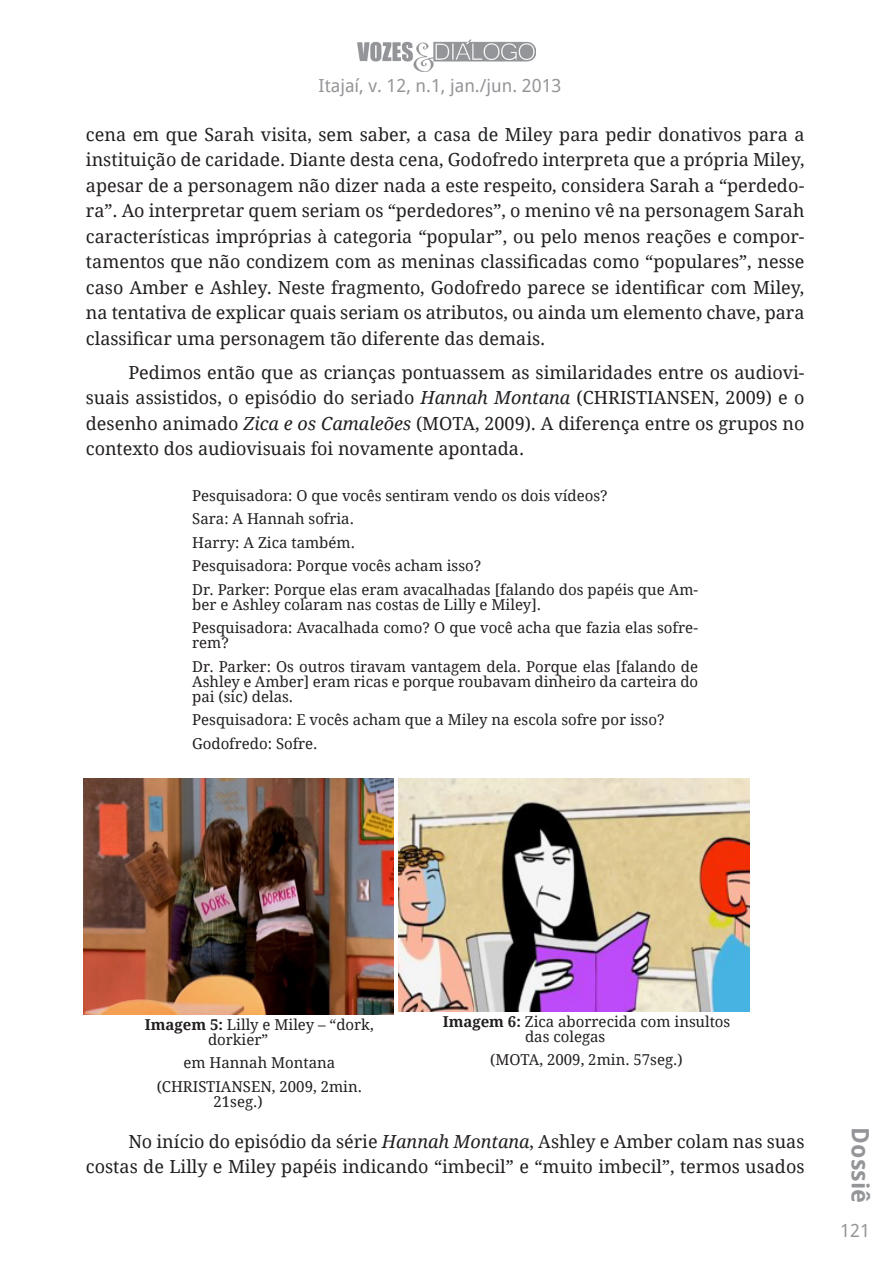
<style>
.page{position:relative;width:893px;height:1263px;background:#fff}
.page>*{position:absolute;margin:0;border:0;box-sizing:border-box;transform-origin:0 0}
.t1{font:700 24px "Droid Sans";color:#939598}
.Corpo_de_texto{font:18px/25.5px "Droid Serif";color:#231f20;text-align:justify}
.t2{font:18px "Droid Sans";color:#939598}
.Quadro{font:15px/15px "Droid Serif";color:#231f20}
.Legenda{font:15px/15px "Droid Serif";color:#231f20}
.s1{font-style:italic}
.s2{font-weight:700}
</style>
<div class="page">
<img style="left:357px;top:39px;width:179px;height:33px">
<img style="left:83px;top:778px;width:310px;height:236px">
<img style="left:398px;top:778px;width:352px;height:233px">
<p class="t2" style="left:319px;top:74px;width:244px">Itajaí, v. 12, n.1, jan./jun. 2013</p>
<p class="Corpo_de_texto" style="left:86px;top:122px;width:720px">cena em que Sarah visita, sem saber, a casa de Miley para pedir donativos para a instituição de caridade. Diante desta cena, Godofredo interpreta que a própria Miley, apesar de a personagem não dizer nada a este respeito, considera Sarah a “perdedo&shy;ra”. Ao interpretar quem seriam os “perdedores”, o menino vê na personagem Sarah características impróprias à categoria “popular”, ou pelo menos reações e compor&shy;tamentos que não condizem com as meninas classificadas como “populares”, nesse caso Amber e Ashley. Neste fragmento, Godofredo parece se identificar com Miley, na tentativa de explicar quais seriam os atributos, ou ainda um elemento chave, para classificar uma personagem tão diferente das demais.</p>
<p class="Corpo_de_texto" style="left:86px;top:360px;width:720px;text-indent:43px">Pedimos então que as crianças pontuassem as similaridades entre os audiovi&shy;suais assistidos, o episódio do seriado <span class="s1">Hannah Montana</span> (CHRISTIANSEN, 2009) e o desenho animado <span class="s1">Zica e os Camaleões</span> (MOTA, 2009). A diferença entre os grupos no contexto dos audiovisuais foi novamente apontada.</p>
<p class="Quadro" style="left:192px;top:488px;width:417px">Pesquisadora: O que vocês sentiram vendo os dois vídeos?</p>
<p class="Quadro" style="left:192px;top:511px;width:163px">Sara: A Hannah sofria.</p>
<p class="Quadro" style="left:192px;top:535px;width:164px">Harry: A Zica também.</p>
<p class="Quadro" style="left:192px;top:558px;width:291px">Pesquisadora: Porque vocês acham isso?</p>
<p class="Quadro" style="left:192px;top:582px;width:507px">Dr. Parker: Porque elas eram avacalhadas [falando dos papéis que Am&shy;ber e Ashley colaram nas costas de Lilly e Miley].</p>
<p class="Quadro" style="left:192px;top:620px;width:507px">Pesquisadora: Avacalhada como? O que você acha que fazia elas sofre&shy;rem?</p>
<p class="Quadro" style="left:192px;top:659px;width:507px;text-align:justify">Dr. Parker: Os outros tiravam vantagem dela. Porque elas [falando de Ashley e Amber] eram ricas e porque roubavam dinheiro da carteira do pai (sic) delas.</p>
<p class="Quadro" style="left:192px;top:712px;width:474px">Pesquisadora: E vocês acham que a Miley na escola sofre por isso?</p>
<p class="Quadro" style="left:192px;top:736px;width:127px">Godofredo: Sofre.</p>
<p class="Legenda" style="left:208px;top:1017px;width:167px;text-indent:-63px"><span class="s2">Imagem 5:</span> Lilly e Miley – “dork, dorkier”</p>
<p class="Legenda" style="left:183px;top:1055px;width:153px">em Hannah Montana</p>
<p class="Legenda" style="left:214px;top:1079px;width:150px;text-indent:-57px">(CHRISTIANSEN, 2009, 2min.<br>21seg.)</p>
<p class="Legenda" style="left:525px;top:1014px;width:207px;text-indent:-82px"><span class="s2">Imagem 6:</span> Zica aborrecida com insultos das colegas</p>
<p class="Legenda" style="left:490px;top:1052px;width:194px">(MOTA, 2009, 2min. 57seg.)</p>
<p class="Corpo_de_texto" style="left:86px;top:1129px;width:720px;text-align:right">No início do episódio da série <span class="s1">Hannah Montana</span>, Ashley e Amber colam nas suas costas de Lilly e Miley papéis indicando “imbecil” e “muito imbecil”, termos usados</p>
<h1 class="t1" style="left:876px;top:1127px;width:77px;rotate:90deg">Dossiê</h1>
<p class="t2" style="left:840px;top:1219px;width:31px">121</p>
</div>
